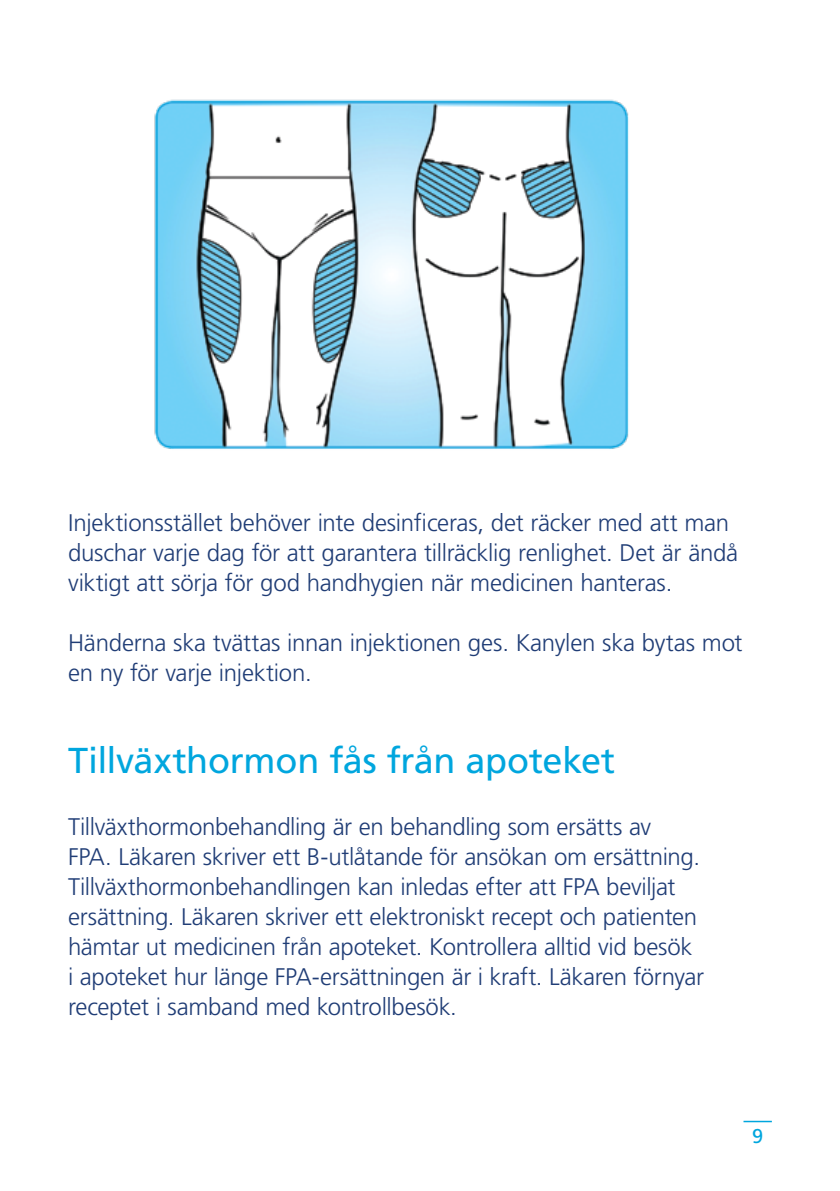
<style>
.page{position:relative;width:840px;height:1191px;background:#fff}
.page>*{position:absolute;margin:0;border:0;box-sizing:border-box;transform-origin:0 0}
.t1{font:36px "Frutiger LT Std";letter-spacing:-.005em;color:#00a6de}
.t2{font:300 24px/30px "Frutiger LT Std";letter-spacing:-.015em;color:#203d76}
.t3{font:20px "Frutiger LT Std";color:#00a6de}
</style>
<div class="page">
<hr style="left:743px;top:1120px;width:28px;height:2px;background:#00a6de">
<img style="left:154px;top:99px;width:475px;height:350px">
<p class="t2" style="left:68px;top:508px;width:671px">Injektionsstället behöver inte desinficeras, det räcker med att man duschar varje dag för att garantera tillräcklig renlighet. Det är ändå viktigt att sörja för god handhygien när medicinen hanteras.</p>
<p class="t2" style="left:68px;top:628px;width:675px">Händerna ska tvättas innan injektionen ges. Kanylen ska bytas mot en ny för varje injektion.</p>
<h1 class="t1" style="left:68px;top:739px;width:548px">Tillväxthormon fås från apoteket</h1>
<p class="t2" style="left:68px;top:812px;width:637px">Tillväxthormonbehandling är en behandling som ersätts av<br>FPA. Läkaren skriver ett B-utlåtande för ansökan om ersättning.<br>Tillväxthormonbehandlingen kan inledas efter att FPA beviljat ersättning. Läkaren skriver ett elektroniskt recept och patienten hämtar ut medicinen från apoteket. Kontrollera alltid vid besök<br>i apoteket hur länge FPA-ersättningen är i kraft. Läkaren förnyar receptet i samband med kontrollbesök.</p>
<p class="t3" style="left:751px;top:1124px;width:13px">9</p>
</div>
